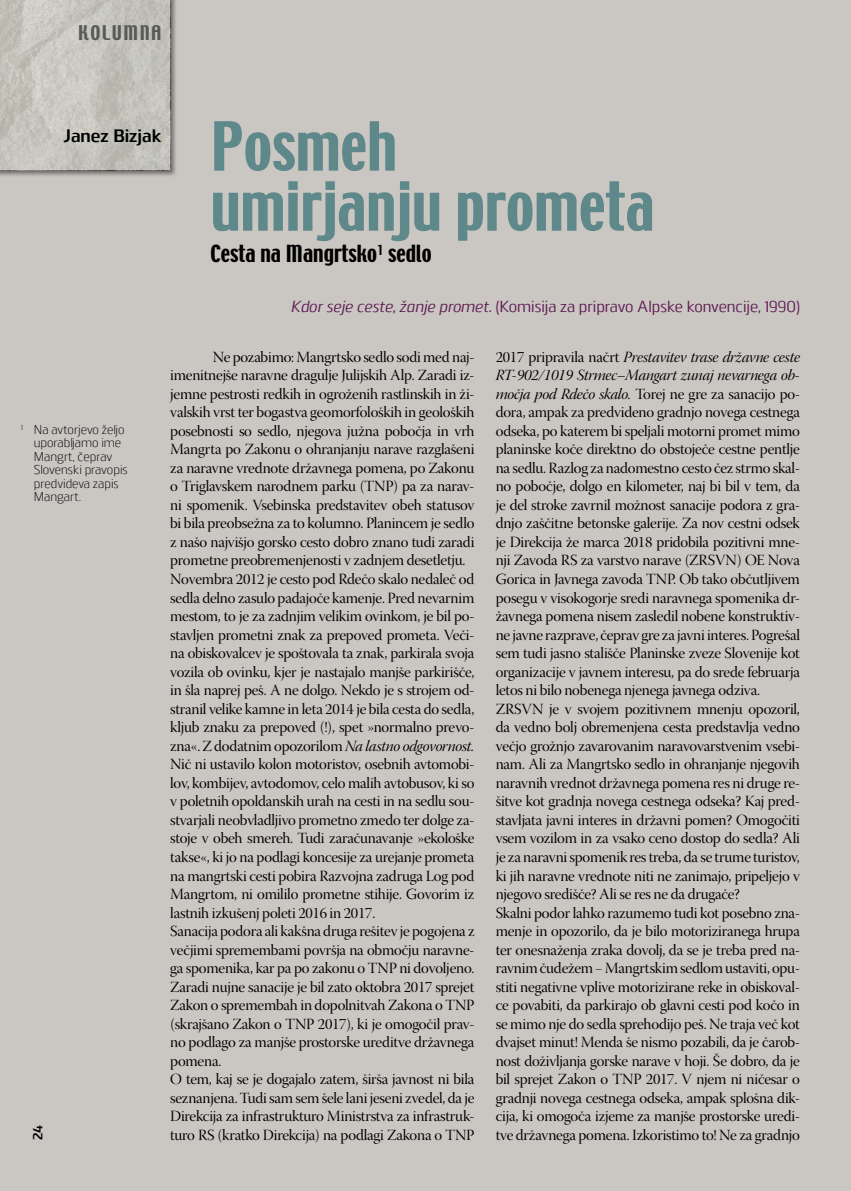
<style>
.page{position:relative;width:851px;height:1191px;background:#fff}
.page>*{position:absolute;margin:0;border:0;box-sizing:border-box;transform-origin:0 0}
.A_naslov{font:60px/60px "Techno";color:#5f888a}
.A_podnaslov{font:21px "Techno";color:#000}
.A_avtor{font:700 18px "Juhl";color:#000}
.PASICA{font:18px "Techno";letter-spacing:.09em;color:#58595b}
.A_intro{font:16.05px "Juhl";color:#5d1a52}
.A_body{font:15.45px/18.5px "Warnock Pro Disp";letter-spacing:-.015em;color:#000;text-align:justify}
.A_body_first{font:15.45px/18.6px "Warnock Pro Disp";letter-spacing:-.015em;color:#000;text-align:justify}
.t1{font:700 13.5px "Juhl";color:#000}
.A_opombe{font:300 12.75px/13.5px "Juhl";color:#000}
.s1{font-style:italic}
.s2{font-family:"Warnock Pro It Disp"}
</style>
<div class="page">
<div style="left:0;top:0;width:850px;height:1191px;background:#cac6c2"></div>
<div style="left:0;top:0;width:177px;height:177px;background:#000;opacity:.5"></div>
<svg style="left:0;top:0;width:170px;height:170px"></svg>
<p class="PASICA" style="left:78px;top:21px;width:85px">KOLUMNA</p>
<p class="A_avtor" style="left:64px;top:123px;width:100px">Janez Bizjak</p>
<p class="A_naslov" style="left:210px;top:120px;width:445px">Posmeh<br>umirjanju prometa</p>
<p class="A_podnaslov" style="left:210px;top:239px;width:222px">Cesta na Mangrtsko<sup>1</sup> sedlo</p>
<p class="A_intro" style="left:290px;top:295px;width:511px"><span class="s1">Kdor seje ceste, žanje promet.</span> (Komisija za pripravo Alpske konvencije, 1990)</p>
<p class="A_body_first" style="left:170px;top:349px;width:306px;text-indent:43px">Ne pozabimo: Mangrtsko sedlo sodi med naj&shy;imenitnejše naravne dragulje Julijskih Alp. Zaradi iz&shy;jemne pestrosti redkih in ogroženih rastlinskih in ži&shy;valskih vrst ter bogastva geomorfoloških in geoloških posebnosti so sedlo, njegova južna pobočja in vrh Mangrta po Zakonu o ohranjanju narave razglašeni za naravne vrednote državnega pomena, po Zakonu o Triglavskem narodnem parku (TNP) pa za narav&shy;ni spomenik. Vsebinska predstavitev obeh statusov bi bila preobsežna za to kolumno. Planincem je sedlo z našo najvišjo gorsko cesto dobro znano tudi zaradi prometne preobremenjenosti v zadnjem desetletju.</p>
<p class="A_body" style="left:170px;top:571px;width:306px">Novembra 2012 je cesto pod Rdečo skalo nedaleč od sedla delno zasulo padajoče kamenje. Pred nevarnim mestom, to je za zadnjim velikim ovinkom, je bil po&shy;stavljen prometni znak za prepoved prometa. Veči&shy;na obiskovalcev je spoštovala ta znak, parkirala svoja vozila ob ovinku, kjer je nastajalo manjše parkirišče, in šla naprej peš. A ne dolgo. Nekdo je s strojem od&shy;stranil velike kamne in leta 2014 je bila cesta do sedla, kljub znaku za prepoved (!), spet »normalno prevo&shy;zna«. Z dodatnim opozorilom <span class="s2">Na lastno odgovornost.<br></span>Nič ni ustavilo kolon motoristov, osebnih avtomobi&shy;lov, kombijev, avtodomov, celo malih avtobusov, ki so v poletnih opoldanskih urah na cesti in na sedlu sou&shy;stvarjali neobvladljivo prometno zmedo ter dolge za&shy;stoje v obeh smereh. Tudi zaračunavanje »ekološke takse«, ki jo na podlagi koncesije za urejanje prometa na mangrtski cesti pobira Razvojna zadruga Log pod Mangrtom, ni omililo prometne stihije. Govorim iz lastnih izkušenj poleti 2016 in 2017.</p>
<p class="A_body" style="left:170px;top:923px;width:306px">Sanacija podora ali kakšna druga rešitev je pogojena z večjimi spremembami površja na območju naravne&shy;ga spomenika, kar pa po zakonu o TNP ni dovoljeno.<br>Zaradi nujne sanacije je bil zato oktobra 2017 sprejet Zakon o spremembah in dopolnitvah Zakona o TNP (skrajšano Zakon o TNP 2017), ki je omogočil prav&shy;no podlago za manjše prostorske ureditve državnega pomena.</p>
<p class="A_body" style="left:170px;top:1071px;width:306px">O tem, kaj se je dogajalo zatem, širša javnost ni bila seznanjena. Tudi sam sem šele lani jeseni zvedel, da je Direkcija za infrastrukturo Ministrstva za infrastruk&shy;turo RS (kratko Direkcija) na podlagi Zakona o TNP</p>
<p class="A_body" style="left:495px;top:349px;width:306px">2017 pripravila načrt <span class="s2">Prestavitev trase državne ceste RT-902/1019 Strmec–Mangart zunaj nevarnega ob&shy;močja pod Rdečo skalo.</span> Torej ne gre za sanacijo po&shy;dora, ampak za predvideno gradnjo novega cestnega odseka, po katerem bi speljali motorni promet mimo planinske koče direktno do obstoječe cestne pentlje na sedlu. Razlog za nadomestno cesto čez strmo skal&shy;no pobočje, dolgo en kilometer, naj bi bil v tem, da je del stroke zavrnil možnost sanacije podora z gra&shy;dnjo zaščitne betonske galerije. Za nov cestni odsek je Direkcija že marca 2018 pridobila pozitivni mne&shy;nji Zavoda RS za varstvo narave (ZRSVN) OE Nova Gorica in Javnega zavoda TNP. Ob tako občutljivem posegu v visokogorje sredi naravnega spomenika dr&shy;žavnega pomena nisem zasledil nobene konstruktiv&shy;ne javne razprave, čeprav gre za javni interes. Pogrešal sem tudi jasno stališče Planinske zveze Slovenije kot organizacije v javnem interesu, pa do srede februarja letos ni bilo nobenega njenega javnega odziva.</p>
<p class="A_body" style="left:495px;top:701px;width:306px">ZRSVN je v svojem pozitivnem mnenju opozoril, da vedno bolj obremenjena cesta predstavlja vedno večjo grožnjo zavarovanim naravovarstvenim vsebi&shy;nam. Ali za Mangrtsko sedlo in ohranjanje njegovih naravnih vrednot državnega pomena res ni druge re&shy;šitve kot gradnja novega cestnega odseka? Kaj pred&shy;stavljata javni interes in državni pomen? Omogočiti vsem vozilom in za vsako ceno dostop do sedla? Ali je za naravni spomenik res treba, da se trume turistov, ki jih naravne vrednote niti ne zanimajo, pripeljejo v njegovo središče? Ali se res ne da drugače?</p>
<p class="A_body" style="left:495px;top:905px;width:306px">Skalni podor lahko razumemo tudi kot posebno zna&shy;menje in opozorilo, da je bilo motoriziranega hrupa ter onesnaženja zraka dovolj, da se je treba pred na&shy;ravnim čudežem − Mangrtskim sedlom ustaviti, opu&shy;stiti negativne vplive motorizirane reke in obiskoval&shy;ce povabiti, da parkirajo ob glavni cesti pod kočo in se mimo nje do sedla sprehodijo peš. Ne traja več kot dvajset minut! Menda še nismo pozabili, da je čarob&shy;nost doživljanja gorske narave v hoji. Še dobro, da je bil sprejet Zakon o TNP 2017. V njem ni ničesar o gradnji novega cestnega odseka, ampak splošna dik&shy;cija, ki omogoča izjeme za manjše prostorske uredi&shy;tve državnega pomena. Izkoristimo to! Ne za gradnjo</p>
<p class="A_opombe" style="left:34px;top:422px;width:95px;text-indent:-13px"><sup>1</sup> Na avtorjevo željo uporabljamo ime<br>Mangrt, čeprav<br>Slovenski pravopis predvideva zapis<br>Mangart.</p>
<p class="t1" style="left:28px;top:1140px;width:17px;rotate:-90deg">24</p>
</div>
